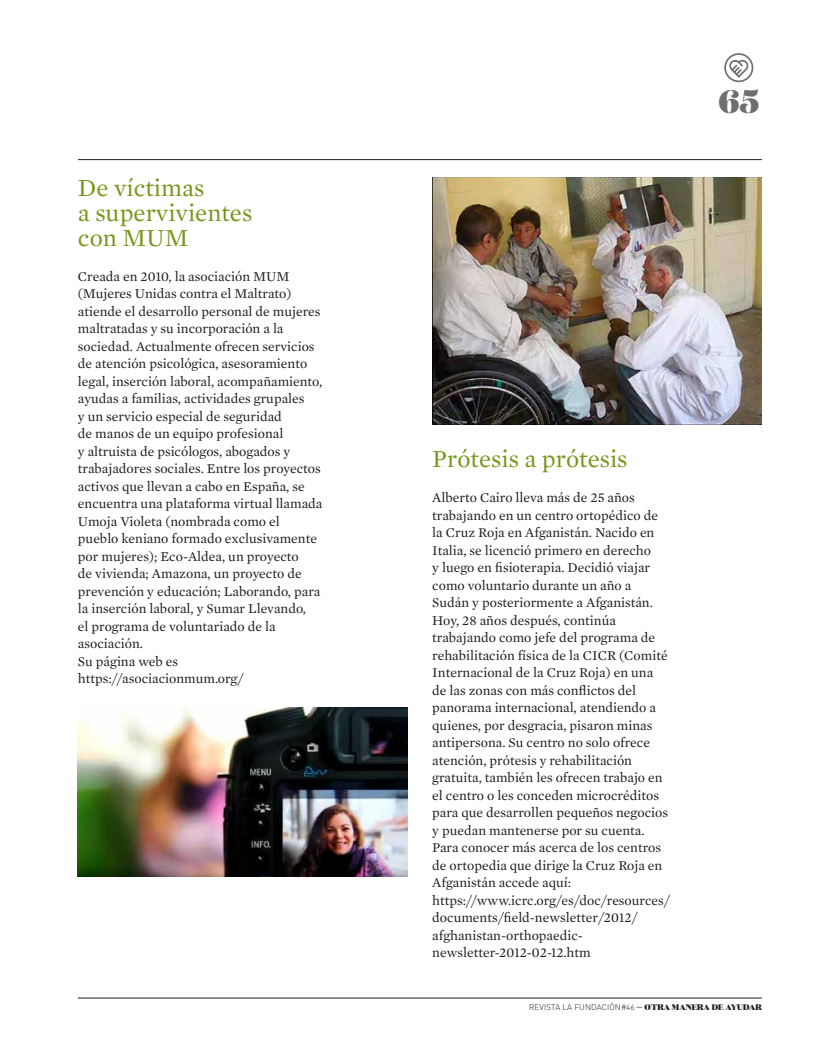
<style>
.page{position:relative;width:815px;height:1063px;background:#fff}
.page>*{position:absolute;margin:0;border:0;box-sizing:border-box;transform-origin:0 0}
.t1{font:900 32.5px "Domaine Display";color:#706f6f}
.t2{font:25px/25px "Mercury Text G1";color:#749719}
.t3{font:13.75px/17.5px "Mercury Text G1";color:#1d1d1b}
.t4{font:300 8.12px "DIN Pro";letter-spacing:.02em;color:#1d1d1b}
.s1{font-family:"Domaine Display";font-weight:900}
</style>
<div class="page">
<hr style="left:78px;top:159px;width:684px;height:1px;background:#1d1d1b">
<svg style="left:725px;top:54px;width:27px;height:27px"></svg>
<svg style="left:728px;top:58px;width:22px;height:23px"></svg>
<div style="left:724px;top:53px;width:29px;height:29px;border:2px solid #706f6f;border-radius:50%"></div>
<hr style="left:78px;top:998px;width:684px;height:1px;background:#1d1d1b">
<img style="left:432px;top:177px;width:330px;height:247px">
<img style="left:78px;top:708px;width:330px;height:169px">
<h2 class="t2" style="left:78px;top:175px;width:176px">De víctimas<br>a supervivientes con MUM</h2>
<p class="t3" style="left:78px;top:267px;width:246px">Creada en 2010, la asociación MUM (Mujeres Unidas contra el Maltrato) atiende el desarrollo personal de mujeres maltratadas y su incorporación a la sociedad. Actualmente ofrecen servicios de atención psicológica, asesoramiento legal, inserción laboral, acompañamiento, ayudas a familias, actividades grupales<br>y un servicio especial de seguridad<br>de manos de un equipo profesional<br>y altruista de psicólogos, abogados y trabajadores sociales. Entre los proyectos activos que llevan a cabo en España, se encuentra una plataforma virtual llamada Umoja Violeta (nombrada como el pueblo keniano formado exclusivamente por mujeres); Eco-Aldea, un proyecto<br>de vivienda; Amazona, un proyecto de prevención y educación; Laborando, para la inserción laboral, y Sumar Llevando,<br>el programa de voluntariado de la asociación.<br>Su página web es https://asociacionmum.org/</p>
<h1 class="t1" style="left:718px;top:80px;width:42px">65</h1>
<h2 class="t2" style="left:432px;top:447px;width:197px">Prótesis a prótesis</h2>
<p class="t3" style="left:432px;top:489px;width:239px">Alberto Cairo lleva más de 25 años trabajando en un centro ortopédico de la Cruz Roja en Afganistán. Nacido en Italia, se licenció primero en derecho<br>y luego en fisioterapia. Decidió viajar como voluntario durante un año a Sudán y posteriormente a Afganistán.<br>Hoy, 28 años después, continúa trabajando como jefe del programa de rehabilitación física de la CICR (Comité Internacional de la Cruz Roja) en una de las zonas con más conflictos del panorama internacional, atendiendo a quienes, por desgracia, pisaron minas antipersona. Su centro no solo ofrece atención, prótesis y rehabilitación gratuita, también les ofrecen trabajo en el centro o les conceden microcréditos para que desarrollen pequeños negocios y puedan mantenerse por su cuenta.<br>Para conocer más acerca de los centros de ortopedia que dirige la Cruz Roja en Afganistán accede aquí: https://www.icrc.org/es/doc/resources/ documents/field-newsletter/2012/ afghanistan-orthopaedic&shy;newsletter-2012-02-12.htm</p>
<p class="t4" style="left:529px;top:1001px;width:234px">REVISTA LA FUNDACIÓN#46 <span class="s1">— OTRA MANERA DE AYUDAR</span></p>
</div>
